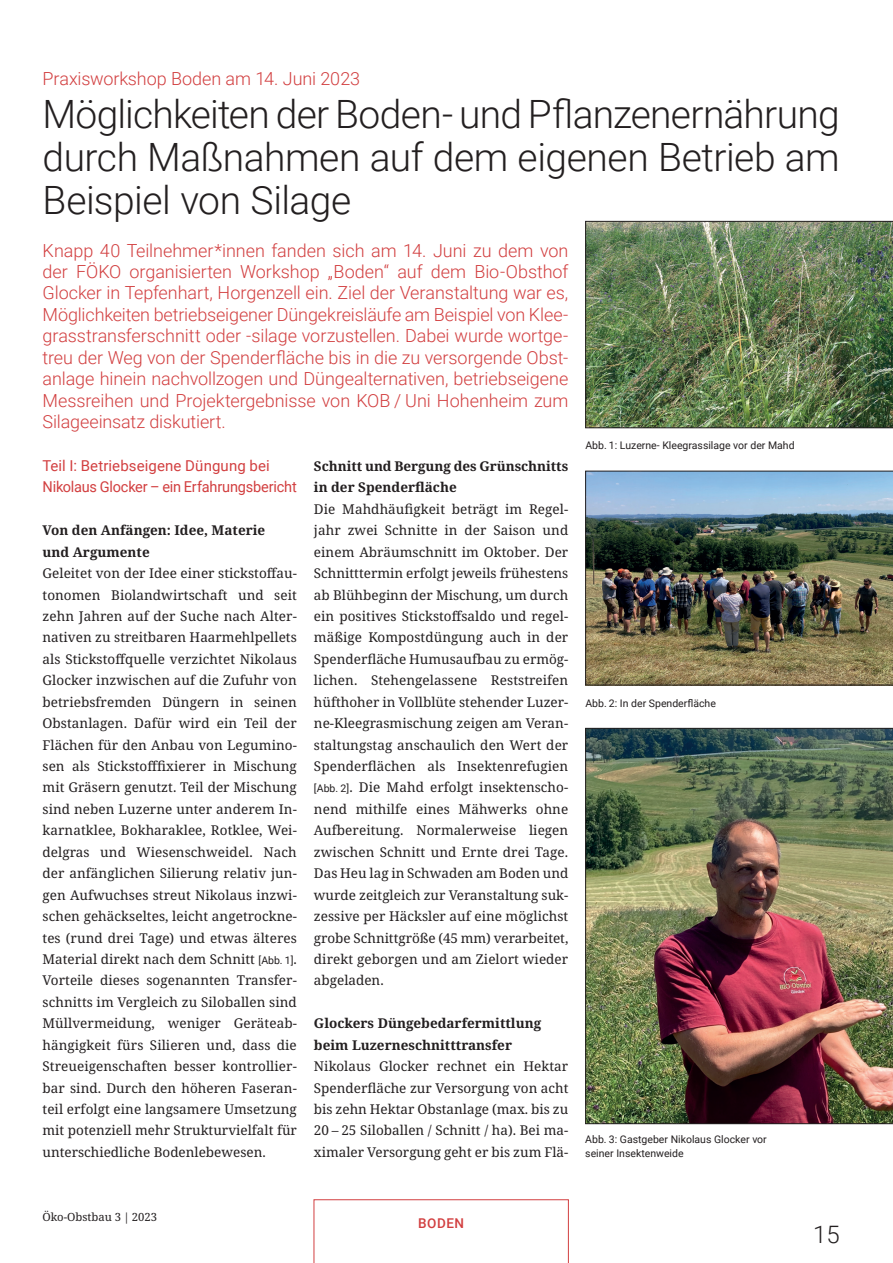
<style>
.page{position:relative;width:893px;height:1263px;background:#fff}
.page>*{position:absolute;margin:0;border:0;box-sizing:border-box;transform-origin:0 0}
.t1{font:300 39px/42.9px "Roboto";letter-spacing:-.01em;color:#231f20;text-align:justify}
.t2{font:300 24px "Roboto";color:#231f20}
.t3{font:300 18px/21.5px "Roboto";letter-spacing:-.005em;color:#d23f40;text-align:justify}
.t4{font:15px/21.5px "Roboto";letter-spacing:-.005em;color:#d23f40}
.t5{font:13.5px/21.5px "Noto Serif";color:#231f20;text-align:justify}
.t6{font:700 13.5px/21.5px "Noto Serif";color:#231f20}
.t7{font:500 13.5px "Roboto";letter-spacing:.035em;color:#d23f40}
.t8{font:11.25px "Noto Serif";color:#231f20}
.t9{font:10.5px/13.5px "Roboto";color:#231f20}
.s1{font-family:"Roboto";font-size:10.5px}
</style>
<div class="page">
<svg style="left:314px;top:1199px;width:255px;height:64px"></svg>
<img style="left:585px;top:221px;width:308px;height:207px">
<img style="left:585px;top:728px;width:308px;height:396px">
<img style="left:585px;top:471px;width:308px;height:214px">
<h3 class="t3" style="left:43px;top:67px;width:319px">Praxisworkshop Boden am 14. Juni 2023</h3>
<h1 class="t1" style="left:43px;top:91px;width:799px">Möglichkeiten der Boden- und Pflanzenernährung durch Maßnahmen auf dem eigenen Betrieb am Beispiel von Silage</h1>
<p class="t3" style="left:43px;top:239px;width:527px">Knapp 40 Teilnehmer*innen fanden sich am 14. Juni zu dem von der FÖKO organisierten Workshop „Boden“ auf dem Bio-Obsthof Glocker in Tepfenhart, Horgenzell ein. Ziel der Veranstaltung war es, Möglichkeiten betriebseigener Düngekreisläufe am Beispiel von Klee&shy;grasstransferschnitt oder -silage vorzustellen. Dabei wurde wortge&shy;treu der Weg von der Spenderfläche bis in die zu versorgende Obst&shy;anlage hinein nachvollzogen und Düngealternativen, betriebseigene Messreihen und Projektergebnisse von KOB / Uni Hohenheim zum Silageeinsatz diskutiert.</p>
<p class="t9" style="left:585px;top:439px;width:211px">Abb. 1: Luzerne- Kleegrassilage vor der Mahd</p>
<p class="t4" style="left:43px;top:454px;width:256px">Teil I: Betriebseigene Düngung bei<br>Nikolaus Glocker – ein Erfahrungsbericht</p>
<p class="t6" style="left:43px;top:520px;width:224px">Von den Anfängen: Idee, Materie und Argumente</p>
<p class="t5" style="left:43px;top:563px;width:256px">Geleitet von der Idee einer stickstoffau&shy;tonomen Biolandwirtschaft und seit zehn Jahren auf der Suche nach Alter&shy;nativen zu streitbaren Haarmehlpellets als Stickstoffquelle verzichtet Nikolaus Glocker inzwischen auf die Zufuhr von betriebsfremden Düngern in seinen Obstanlagen. Dafür wird ein Teil der Flächen für den Anbau von Legumino&shy;sen als Stickstofffixierer in Mischung mit Gräsern genutzt. Teil der Mischung sind neben Luzerne unter anderem In&shy;karnatklee, Bokharaklee, Rotklee, Wei&shy;delgras und Wiesenschweidel. Nach der anfänglichen Silierung relativ jun&shy;gen Aufwuchses streut Nikolaus inzwi&shy;schen gehäckseltes, leicht angetrockne&shy;tes (rund drei Tage) und etwas älteres Material direkt nach dem Schnitt <span class="s1">[Abb. 1]</span>.<br>Vorteile dieses sogenannten Transfer&shy;schnitts im Vergleich zu Siloballen sind Müllvermeidung, weniger Geräteab&shy;hängigkeit fürs Silieren und, dass die Streueigenschaften besser kontrollier&shy;bar sind. Durch den höheren Faseran&shy;teil erfolgt eine langsamere Umsetzung mit potenziell mehr Strukturvielfalt für unterschiedliche Bodenlebewesen.</p>
<p class="t6" style="left:314px;top:456px;width:256px">Schnitt und Bergung des Grünschnitts in der Spenderfläche</p>
<p class="t5" style="left:314px;top:499px;width:256px">Die Mahdhäufigkeit beträgt im Regel&shy;jahr zwei Schnitte in der Saison und einem Abräumschnitt im Oktober. Der Schnitttermin erfolgt jeweils frühestens ab Blühbeginn der Mischung, um durch ein positives Stickstoffsaldo und regel&shy;mäßige Kompostdüngung auch in der Spenderfläche Humusaufbau zu ermög&shy;lichen. Stehengelassene Reststreifen hüfthoher in Vollblüte stehender Luzer&shy;ne-Kleegrasmischung zeigen am Veran&shy;staltungstag anschaulich den Wert der Spenderflächen als Insektenrefugien <span class="s1">[Abb. 2]</span>. Die Mahd erfolgt insektenscho&shy;nend mithilfe eines Mähwerks ohne Aufbereitung. Normalerweise liegen zwischen Schnitt und Ernte drei Tage.<br>Das Heu lag in Schwaden am Boden und wurde zeitgleich zur Veranstaltung suk&shy;zessive per Häcksler auf eine möglichst grobe Schnittgröße (45 mm) verarbeitet, direkt geborgen und am Zielort wieder abgeladen.</p>
<p class="t6" style="left:314px;top:1013px;width:229px">Glockers Düngebedarfermittlung beim Luzerneschnitttransfer</p>
<p class="t5" style="left:314px;top:1056px;width:256px">Nikolaus Glocker rechnet ein Hektar Spenderfläche zur Versorgung von acht bis zehn Hektar Obstanlage (max. bis zu 20 – 25 Siloballen / Schnitt / ha). Bei ma&shy;ximaler Versorgung geht er bis zum Flä-</p>
<p class="t9" style="left:585px;top:696px;width:132px">Abb. 2: In der Spenderfläche</p>
<p class="t9" style="left:585px;top:1132px;width:183px">Abb. 3: Gastgeber Nikolaus Glocker vor seiner Insektenweide</p>
<p class="t8" style="left:43px;top:1209px;width:116px">Öko-Obstbau 3 | 2023</p>
<p class="t7" style="left:418px;top:1214px;width:47px">BODEN</p>
<h2 class="t2" style="left:813px;top:1217px;width:28px">15</h2>
</div>
